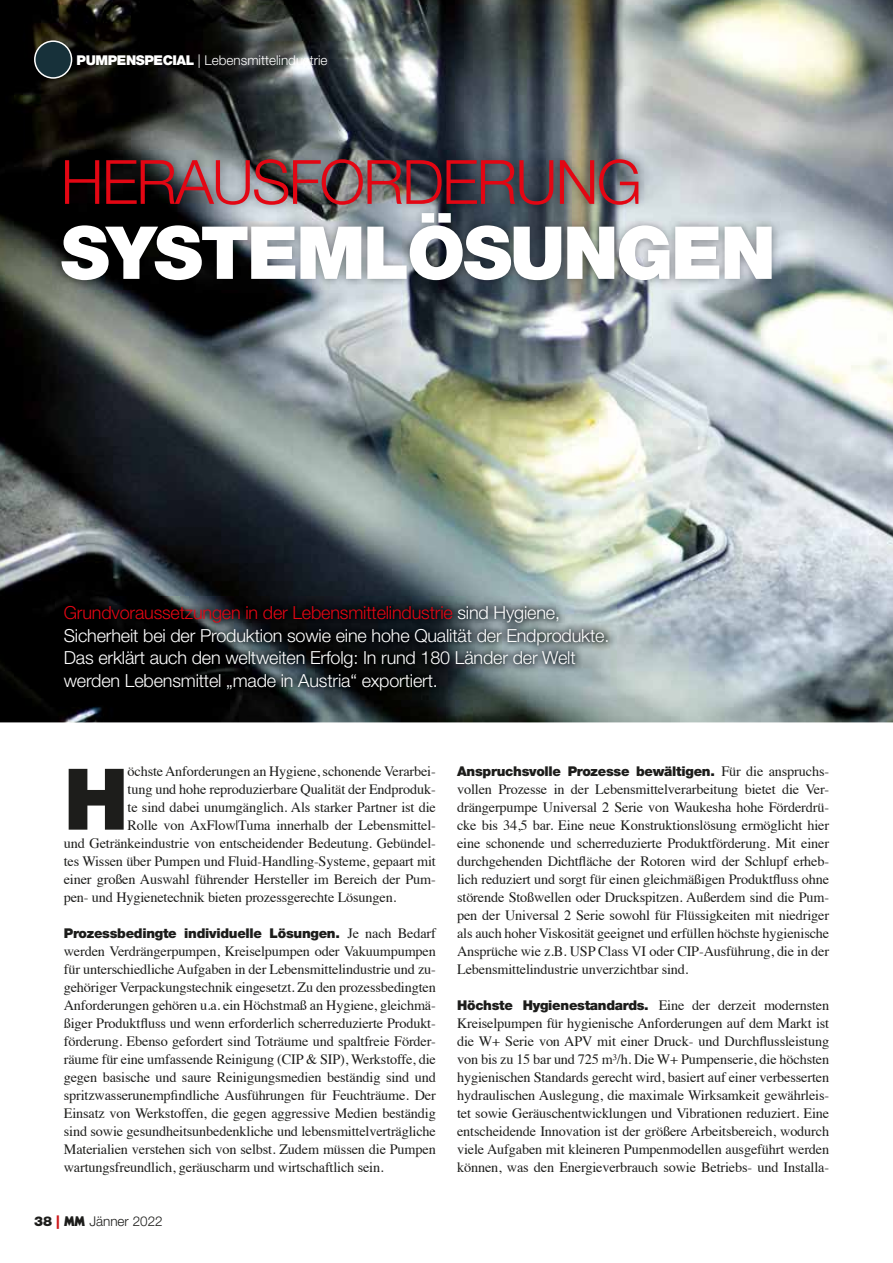
<style>
.page{position:relative;width:893px;height:1263px;background:#fff}
.page>*{position:absolute;margin:0;border:0;box-sizing:border-box;transform-origin:0 0}
.t1{font:900 85.2px "Helvetica Neue";color:#1d1d1b}
.t2{font:900 73.2px "Helvetica Neue";letter-spacing:-.03em;color:#fff}
.t3{font:300 61.2px "Helvetica Neue";letter-spacing:-.03em;color:#e30613}
.t4{font:300 18px/22.5px "Helvetica Neue";letter-spacing:-.01em;color:#fff}
.t5{font:14.25px/18px "Times";letter-spacing:-.01em;color:#1d1d1b;text-align:justify}
.t6{font:900 13.5px "Helvetica Neue";letter-spacing:-.02em;color:#1d1d1b}
.t7{font:300 13.5px "Helvetica Neue";color:#fff}
.t8{font:300 13.5px "Helvetica Neue";color:#1d1d1b}
.s1{font-weight:900}
.s2{font-weight:700;color:#9d9d9c}
.s3{color:#e30613}
.s4{font-family:"Times";font-weight:400;font-size:14.25px}
.s5{font-weight:900;color:#cd1719}
.s6{font-family:"Kabel";font-weight:900}
</style>
<div class="page">
<img style="left:0;top:0;width:893px;height:722px">
<img style="left:55px;top:597px;width:562px;height:102px">
<img style="left:52px;top:150px;width:729px;height:139px">
<div style="left:35px;top:41px;width:37px;height:37px;background:#17313a;border-radius:50%"></div>
<div style="left:34px;top:40px;width:38px;height:39px;border:2px solid #fff;border-radius:50%"></div>
<p class="t7" style="left:77px;top:52px;width:252px"><span class="s1">PUMPENSPECIAL</span> <span class="s2">|</span> Lebensmittelindustrie</p>
<h3 class="t3" style="left:61px;top:145px;width:583px">HERAUSFORDERUNG</h3>
<h2 class="t2" style="left:61px;top:209px;width:717px">SYSTEMLÖSUNGEN</h2>
<p class="t4" style="left:64px;top:601px;width:547px"><span class="s3">Grundvoraussetzungen in der Lebensmittelindustrie</span> sind Hygiene, Sicherheit bei der Produktion sowie eine hohe Qualität der Endprodukte.<br>Das erklärt auch den weltweiten Erfolg: In rund 180 Länder der Welt werden Lebensmittel „made in Austria“ exportiert.</p>
<h1 class="t1" style="left:64px;top:748px;width:66px">H</h1>
<p class="t5" style="left:128px;top:761px;width:310px">öchste Anforderungen an Hygiene, schonende Verarbei-</p>
<p class="t5" style="left:128px;top:779px;width:310px">tung und hohe reproduzierbare Qualität der Endproduk-</p>
<p class="t5" style="left:128px;top:797px;width:310px">te sind dabei unumgänglich. Als starker Partner ist die</p>
<p class="t5" style="left:128px;top:815px;width:310px">Rolle von AxFlow|Tuma innerhalb der Lebensmittel-</p>
<p class="t5" style="left:64px;top:833px;width:374px">und Getränkeindustrie von entscheidender Bedeutung. Gebündel-</p>
<p class="t5" style="left:64px;top:851px;width:374px">tes Wissen über Pumpen und Fluid-Handling-Systeme, gepaart mit</p>
<p class="t5" style="left:64px;top:869px;width:374px">einer großen Auswahl führender Hersteller im Bereich der Pum-</p>
<p class="t5" style="left:64px;top:887px;width:334px">pen- und Hygienetechnik bieten prozessgerechte Lösungen.</p>
<p class="t6" style="left:64px;top:925px;width:374px">Prozessbedingte individuelle Lösungen. <span class="s4">Je nach Bedarf</span></p>
<p class="t5" style="left:64px;top:941px;width:374px">werden Verdrängerpumpen, Kreiselpumpen oder Vakuumpumpen für unterschiedliche Aufgaben in der Lebensmittelindustrie und zu&shy;gehöriger Verpackungstechnik eingesetzt. Zu den prozessbedingten Anforderungen gehören u.a. ein Höchstmaß an Hygiene, gleichmä&shy;ßiger Produktfluss und wenn erforderlich scherreduzierte Produkt&shy;förderung. Ebenso gefordert sind Toträume und spaltfreie Förder&shy;räume für eine umfassende Reinigung (CIP &amp; SIP), Werkstoffe, die gegen basische und saure Reinigungsmedien beständig sind und spritzwasserunempfindliche Ausführungen für Feuchträume. Der Einsatz von Werkstoffen, die gegen aggressive Medien beständig sind sowie gesundheitsunbedenkliche und lebensmittelverträgliche Materialien verstehen sich von selbst. Zudem müssen die Pumpen wartungsfreundlich, geräuscharm und wirtschaftlich sein.</p>
<p class="t8" style="left:34px;top:1213px;width:130px"><span class="s1">38</span> <span class="s5">|</span> <span class="s6">MM</span> Jänner 2022</p>
<p class="t6" style="left:457px;top:763px;width:374px">Anspruchsvolle Prozesse bewältigen. <span class="s4">Für die anspruchs-</span></p>
<p class="t5" style="left:457px;top:779px;width:374px">vollen Prozesse in der Lebensmittelverarbeitung bietet die Ver&shy;drängerpumpe Universal 2 Serie von Waukesha hohe Förderdrü&shy;cke bis 34,5 bar. Eine neue Konstruktionslösung ermöglicht hier eine schonende und scherreduzierte Produktförderung. Mit einer durchgehenden Dichtfläche der Rotoren wird der Schlupf erheb&shy;lich reduziert und sorgt für einen gleichmäßigen Produktfluss ohne störende Stoßwellen oder Druckspitzen. Außerdem sind die Pum&shy;pen der Universal 2 Serie sowohl für Flüssigkeiten mit niedriger als auch hoher Viskosität geeignet und erfüllen höchste hygienische Ansprüche wie z.B. USP Class VI oder CIP-Ausführung, die in der Lebensmittelindustrie unverzichtbar sind.</p>
<p class="t6" style="left:457px;top:997px;width:374px">Höchste Hygienestandards. <span class="s4">Eine der derzeit modernsten</span></p>
<p class="t5" style="left:457px;top:1013px;width:374px">Kreiselpumpen für hygienische Anforderungen auf dem Markt ist die W+ Serie von APV mit einer Druck- und Durchflussleistung von bis zu 15 bar und 725 m³/h. Die W+ Pumpenserie, die höchsten hygienischen Standards gerecht wird, basiert auf einer verbesserten hydraulischen Auslegung, die maximale Wirksamkeit gewährleis&shy;tet sowie Geräuschentwicklungen und Vibrationen reduziert. Eine entscheidende Innovation ist der größere Arbeitsbereich, wodurch viele Aufgaben mit kleineren Pumpenmodellen ausgeführt werden können, was den Energieverbrauch sowie Betriebs- und Installa-</p>
</div>
